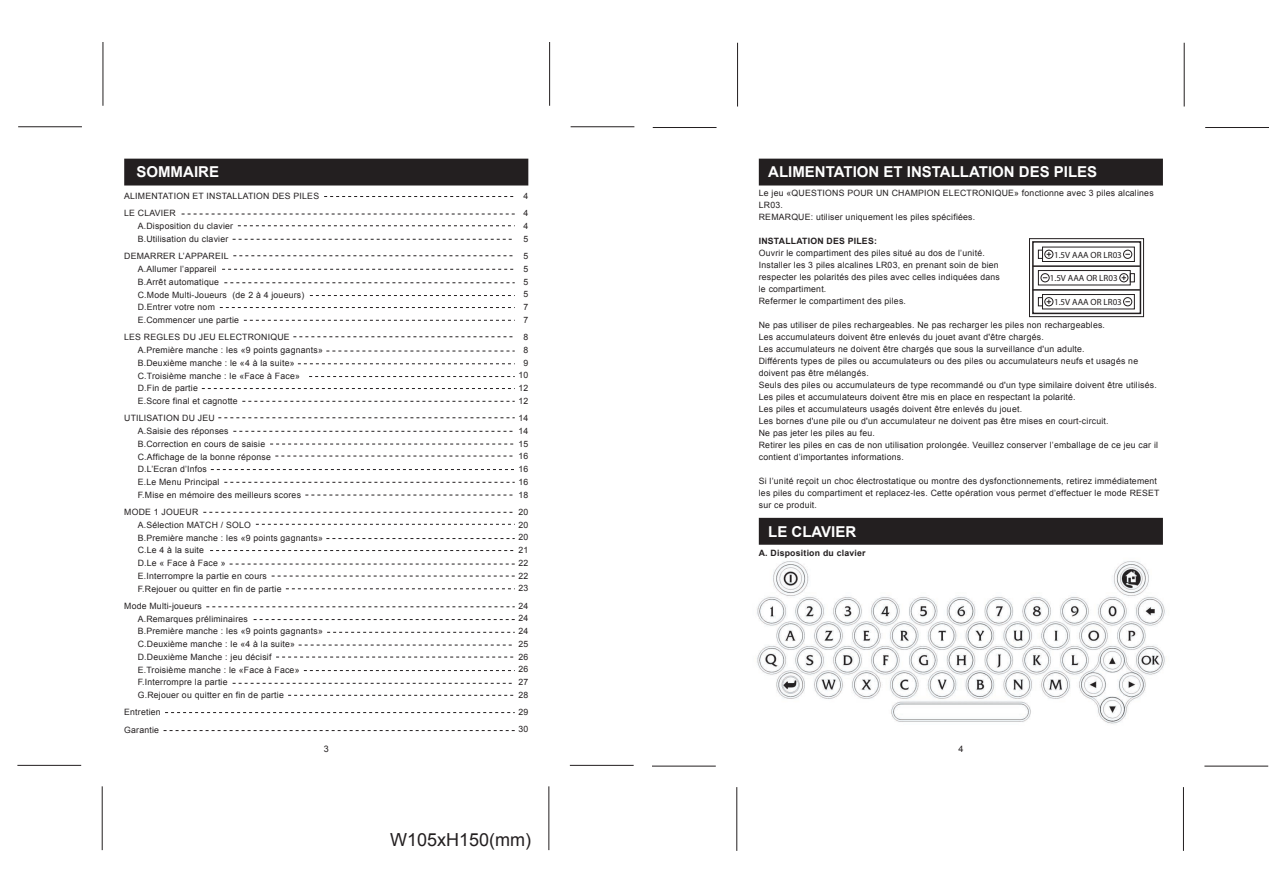
<style>
.page{position:relative;width:1269px;height:893px;background:#fff}
.page>*{position:absolute;margin:0;border:0;box-sizing:border-box;transform-origin:0 0}
.t1{font:18px "Arial";color:#231f20}
.t2{font:700 15px "Arial";color:#fff}
.t3{font:9px "Myriad";color:#231f20}
.t4{font:9px "Arial";color:#231f20}
.t5{font:8.7px/12.8px "Arial";letter-spacing:.025em;color:#231f20}
.t6{font:700 8.7px "Arial";letter-spacing:.025em;color:#231f20}
.s1{font-weight:700}
</style>
<div class="page">
<img style="left:757px;top:561px;width:408px;height:163px">
<svg style="left:18px;top:126px;width:64px;height:1px"></svg>
<svg style="left:103px;top:42px;width:1px;height:64px"></svg>
<svg style="left:549px;top:42px;width:1px;height:64px"></svg>
<svg style="left:570px;top:126px;width:64px;height:1px"></svg>
<svg style="left:569px;top:765px;width:65px;height:1px"></svg>
<svg style="left:548px;top:786px;width:1px;height:64px"></svg>
<svg style="left:102px;top:786px;width:1px;height:64px"></svg>
<svg style="left:17px;top:765px;width:65px;height:1px"></svg>
<svg style="left:652px;top:127px;width:65px;height:1px"></svg>
<svg style="left:737px;top:42px;width:1px;height:65px"></svg>
<svg style="left:1183px;top:42px;width:1px;height:65px"></svg>
<svg style="left:1205px;top:127px;width:63px;height:1px"></svg>
<svg style="left:1204px;top:766px;width:64px;height:1px"></svg>
<svg style="left:1183px;top:787px;width:1px;height:64px"></svg>
<svg style="left:736px;top:787px;width:1px;height:64px"></svg>
<svg style="left:652px;top:766px;width:64px;height:1px"></svg>
<div style="left:124px;top:159px;width:404px;height:27px;background:#231f20"></div>
<svg style="left:181px;top:213px;width:334px;height:2px"></svg>
<svg style="left:237px;top:225px;width:278px;height:2px"></svg>
<svg style="left:324px;top:196px;width:190px;height:1px"></svg>
<svg style="left:232px;top:239px;width:280px;height:1px"></svg>
<svg style="left:233px;top:255px;width:280px;height:2px"></svg>
<svg style="left:222px;top:269px;width:292px;height:1px"></svg>
<svg style="left:224px;top:282px;width:291px;height:2px"></svg>
<svg style="left:309px;top:295px;width:206px;height:1px"></svg>
<svg style="left:219px;top:307px;width:296px;height:1px"></svg>
<svg style="left:243px;top:320px;width:272px;height:1px"></svg>
<svg style="left:293px;top:336px;width:220px;height:2px"></svg>
<svg style="left:326px;top:350px;width:189px;height:2px"></svg>
<svg style="left:297px;top:363px;width:218px;height:2px"></svg>
<svg style="left:309px;top:376px;width:206px;height:1px"></svg>
<svg style="left:201px;top:388px;width:314px;height:1px"></svg>
<svg style="left:242px;top:401px;width:273px;height:1px"></svg>
<svg style="left:218px;top:417px;width:297px;height:2px"></svg>
<svg style="left:233px;top:431px;width:280px;height:1px"></svg>
<svg style="left:270px;top:443px;width:244px;height:2px"></svg>
<svg style="left:275px;top:455px;width:238px;height:2px"></svg>
<svg style="left:210px;top:469px;width:304px;height:1px"></svg>
<svg style="left:224px;top:482px;width:291px;height:1px"></svg>
<svg style="left:305px;top:494px;width:208px;height:2px"></svg>
<svg style="left:203px;top:512px;width:310px;height:1px"></svg>
<svg style="left:255px;top:524px;width:260px;height:1px"></svg>
<svg style="left:326px;top:538px;width:189px;height:1px"></svg>
<svg style="left:210px;top:550px;width:304px;height:1px"></svg>
<svg style="left:229px;top:563px;width:286px;height:2px"></svg>
<svg style="left:271px;top:575px;width:244px;height:2px"></svg>
<svg style="left:285px;top:588px;width:230px;height:2px"></svg>
<svg style="left:206px;top:606px;width:309px;height:2px"></svg>
<svg style="left:253px;top:619px;width:262px;height:1px"></svg>
<svg style="left:327px;top:632px;width:188px;height:1px"></svg>
<svg style="left:298px;top:644px;width:214px;height:2px"></svg>
<svg style="left:276px;top:656px;width:238px;height:2px"></svg>
<svg style="left:303px;top:670px;width:212px;height:1px"></svg>
<svg style="left:232px;top:683px;width:280px;height:1px"></svg>
<svg style="left:288px;top:695px;width:226px;height:1px"></svg>
<svg style="left:165px;top:712px;width:350px;height:1px"></svg>
<svg style="left:163px;top:730px;width:352px;height:1px"></svg>
<div style="left:758px;top:159px;width:404px;height:27px;background:#231f20"></div>
<div style="left:758px;top:518px;width:404px;height:27px;background:#231f20"></div>
<div style="left:1042px;top:294px;width:92px;height:15px;border:1px solid #231f20"></div>
<div style="left:1044px;top:297px;width:9px;height:9px;border:1px solid #231f20;border-radius:50%"></div>
<svg style="left:1038px;top:297px;width:13px;height:9px"></svg>
<div style="left:1123px;top:297px;width:9px;height:9px;border:1px solid #231f20;border-radius:50%"></div>
<div style="left:1038px;top:270px;width:92px;height:15px;border:1px solid #231f20"></div>
<div style="left:1129px;top:273px;width:5px;height:9px;border:1px solid #231f20"></div>
<div style="left:1119px;top:273px;width:9px;height:9px;border:1px solid #231f20;border-radius:50%"></div>
<svg style="left:1120px;top:275px;width:6px;height:6px"></svg>
<div style="left:1040px;top:273px;width:9px;height:9px;border:1px solid #231f20;border-radius:50%"></div>
<div style="left:1042px;top:247px;width:92px;height:15px;border:1px solid #231f20"></div>
<div style="left:1044px;top:250px;width:9px;height:9px;border:1px solid #231f20;border-radius:50%"></div>
<svg style="left:1038px;top:250px;width:13px;height:9px"></svg>
<div style="left:1123px;top:250px;width:9px;height:9px;border:1px solid #231f20;border-radius:50%"></div>
<div style="left:1032px;top:241px;width:109px;height:73px;border:2px solid #231f20"></div>
<svg style="left:1032px;top:265px;width:109px;height:3px"></svg>
<svg style="left:1032px;top:288px;width:109px;height:3px"></svg>
<div style="left:1029px;top:238px;width:114px;height:79px;border:1px solid #231f20"></div>
<p class="t2" style="left:136px;top:164px;width:84px">SOMMAIRE</p>
<p class="t2" style="left:768px;top:164px;width:330px">ALIMENTATION ET INSTALLATION DES PILES</p>
<p class="t5" style="left:124px;top:188px;width:196px;line-height:17.2px">ALIMENTATION ET INSTALLATION DES PILES<br>LE CLAVIER</p>
<p class="t5" style="left:138px;top:220px;width:97px">A.Disposition du clavier<br>B.Utilisation du clavier</p>
<p class="t5" style="left:138px;top:250px;width:168px;text-indent:-14px">DEMARRER L’APPAREIL<br>A.Allumer l’appareil<br>B.Arrêt automatique<br>C.Mode Multi-Joueurs (de 2 à 4 joueurs)<br>D.Entrer votre nom<br>E.Commencer une partie</p>
<p class="t5" style="left:138px;top:331px;width:187px;text-indent:-14px">LES REGLES DU JEU ELECTRONIQUE<br>A.Première manche : les «9 points gagnants»<br>B.Deuxième manche : le «4 à la suite»<br>C.Troisième manche : le «Face à Face»<br>D.Fin de partie<br>E.Score final et cagnotte</p>
<p class="t5" style="left:138px;top:412px;width:165px;text-indent:-14px">UTILISATION DU JEU<br>A.Saisie des réponses<br>B.Correction en cours de saisie<br>C.Affichage de la bonne réponse<br>D.L’Ecran d’Infos<br>E.Le Menu Principal<br>F.Mise en mémoire des meilleurs scores</p>
<p class="t5" style="left:138px;top:506px;width:187px;text-indent:-14px">MODE 1 JOUEUR<br>A.Sélection MATCH / SOLO<br>B.Première manche : les «9 points gagnants»<br>C.Le 4 à la suite<br>D.Le « Face à Face »<br>E.Interrompre la partie en cours<br>F.Rejouer ou quitter en fin de partie</p>
<p class="t5" style="left:138px;top:599px;width:187px;text-indent:-14px">Mode Multi-joueurs<br>A.Remarques préliminaires<br>B.Première manche : les «9 points gagnants»<br>C.Deuxième manche : le «4 à la suite»<br>D.Deuxième Manche : jeu décisif<br>E.Troisième manche : le «Face à Face»<br>F.Interrompre la partie<br>G.Rejouer ou quitter en fin de partie</p>
<p class="t5" style="left:124px;top:704px;width:38px;line-height:17.2px">Entretien<br>Garantie</p>
<p class="t5" style="left:523px;top:187px;width:6px;line-height:17.2px">4<br>4</p>
<p class="t5" style="left:523px;top:220px;width:6px">4<br>5</p>
<p class="t5" style="left:523px;top:250px;width:6px;text-align:justify">5<br>5<br>5<br>5<br>7<br>7</p>
<p class="t5" style="left:518px;top:331px;width:11px;text-align:center">8<br>8<br>9<br>10<br>12<br>12</p>
<p class="t5" style="left:518px;top:412px;width:11px;text-align:justify">14<br>14<br>15<br>16<br>16<br>16<br>18</p>
<p class="t5" style="left:518px;top:505px;width:11px;text-align:justify">20<br>20<br>20<br>21<br>22<br>22<br>23</p>
<p class="t5" style="left:518px;top:599px;width:11px;text-align:justify">24<br>24<br>24<br>25<br>26<br>26<br>27<br>28</p>
<p class="t5" style="left:518px;top:703px;width:11px;line-height:17.2px">29<br>30</p>
<p class="t5" style="left:758px;top:187px;width:396px;line-height:12px">Le jeu «QUESTIONS POUR UN CHAMPION ELECTRONIQUE» fonctionne avec 3 piles alcalines<br>LR03.<br>REMARQUE: utiliser uniquement les piles spécifiées.</p>
<p class="t5" style="left:758px;top:235px;width:243px;line-height:12px"><span class="s1">INSTALLATION DES PILES:<br></span>Ouvrir le compartiment des piles situé au dos de l’unité.<br>Installer les 3 piles alcalines LR03, en prenant soin de bien respecter les polarités des piles avec celles indiquées dans le compartiment.<br>Refermer le compartiment des piles.</p>
<p class="t5" style="left:758px;top:319px;width:401px;line-height:12px">Ne pas utiliser de piles rechargeables. Ne pas recharger les piles non rechargeables.<br>Les accumulateurs doivent être enlevés du jouet avant d'être chargés.<br>Les accumulateurs ne doivent être chargés que sous la surveillance d'un adulte.<br>Différents types de piles ou accumulateurs ou des piles ou accumulateurs neufs et usagés ne doivent pas être mélangés.<br>Seuls des piles ou accumulateurs de type recommandé ou d'un type similaire doivent être utilisés.<br>Les piles et accumulateurs doivent être mis en place en respectant la polarité.<br>Les piles et accumulateurs usagés doivent être enlevés du jouet.<br>Les bornes d'une pile ou d'un accumulateur ne doivent pas être mises en court-circuit.<br>Ne pas jeter les piles au feu.<br>Retirer les piles en cas de non utilisation prolongée. Veuillez conserver l’emballage de ce jeu car il contient d’importantes informations.</p>
<p class="t5" style="left:758px;top:475px;width:402px;line-height:12px">Si l’unité reçoit un choc électrostatique ou montre des dysfonctionnements, retirez immédiatement les piles du compartiment et replacez-les. Cette opération vous permet d’effectuer le mode RESET sur ce produit.</p>
<p class="t6" style="left:758px;top:548px;width:108px">A. Disposition du clavier</p>
<p class="t3" style="left:1054px;top:250px;width:69px">1.5V AAA OR LR03</p>
<p class="t3" style="left:1049px;top:274px;width:69px">1.5V AAA OR LR03</p>
<p class="t3" style="left:1054px;top:298px;width:69px">1.5V AAA OR LR03</p>
<p class="t2" style="left:768px;top:523px;width:90px">LE CLAVIER</p>
<p class="t4" style="left:324px;top:744px;width:7px">3</p>
<p class="t4" style="left:958px;top:744px;width:7px">4</p>
<p class="t1" style="left:390px;top:830px;width:143px">W105xH150(mm)</p>
</div>
